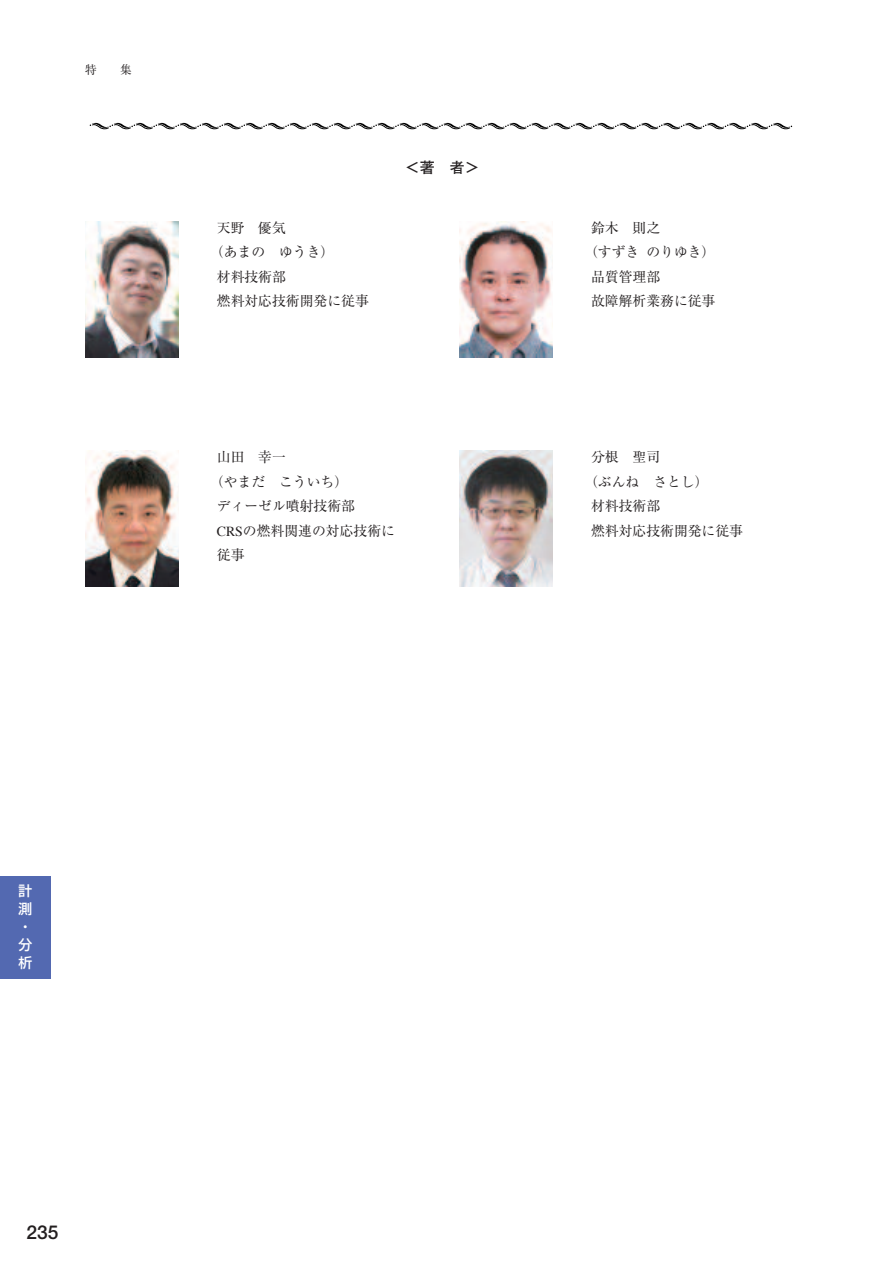
<style>
.page{position:relative;width:893px;height:1263px;background:#fff}
.page>*{position:absolute;margin:0;border:0;box-sizing:border-box;transform-origin:0 0}
.t1{font:700 19.2px "Futo Go B101";color:#231f20}
.t2{font:700 14.85px "Futo Go B101";color:#231f20}
.t3{font:13.8px "Ryumin";color:#231f20}
.t4{font:500 13.8px/17.9px "Shin Go";color:#fff;text-align:justify}
.t5{font:11.7px "Ryumin";color:#231f20}
.s1{font-family:"Times"}
</style>
<div class="page">
<div style="left:0;top:876px;width:51px;height:102px;background:#5369b1"></div>
<img style="left:85px;top:221px;width:94px;height:136px">
<svg style="left:90px;top:123px;width:702px;height:6px"></svg>
<img style="left:459px;top:221px;width:94px;height:136px">
<img style="left:85px;top:451px;width:94px;height:136px">
<img style="left:459px;top:451px;width:94px;height:136px">
<p class="t5" style="left:85px;top:62px;width:13px">特</p>
<p class="t5" style="left:120px;top:62px;width:13px">集</p>
<p class="t3" style="left:217px;top:219px;width:71px">天野 優気</p>
<p class="t3" style="left:210px;top:244px;width:126px">（あまの ゆうき）</p>
<p class="t3" style="left:217px;top:268px;width:71px">材料技術部</p>
<p class="t3" style="left:217px;top:293px;width:154px">燃料対応技術開発に従事</p>
<p class="t2" style="left:405px;top:159px;width:76px">＜著 者＞</p>
<p class="t3" style="left:217px;top:449px;width:71px">山田 幸一</p>
<p class="t3" style="left:210px;top:473px;width:140px">（やまだ こういち）</p>
<p class="t3" style="left:217px;top:498px;width:140px">ディーゼル噴射技術部</p>
<p class="t3" style="left:217px;top:522px;width:180px"><span class="s1">CRS</span>の燃料関連の対応技術に</p>
<p class="t3" style="left:217px;top:547px;width:29px">従事</p>
<p class="t3" style="left:591px;top:219px;width:71px">鈴木 則之</p>
<p class="t3" style="left:584px;top:244px;width:133px">（すずきのりゆき）</p>
<p class="t3" style="left:591px;top:268px;width:71px">品質管理部</p>
<p class="t3" style="left:591px;top:293px;width:126px">故障解析業務に従事</p>
<p class="t3" style="left:591px;top:449px;width:71px">分根 聖司</p>
<p class="t3" style="left:584px;top:473px;width:126px">（ぶんね さとし）</p>
<p class="t3" style="left:591px;top:498px;width:71px">材料技術部</p>
<p class="t3" style="left:591px;top:522px;width:154px">燃料対応技術開発に従事</p>
<p class="t4" style="left:19px;top:882px;width:15px">計測・分析</p>
<h1 class="t1" style="left:27px;top:1221px;width:33px">235</h1>
</div>
